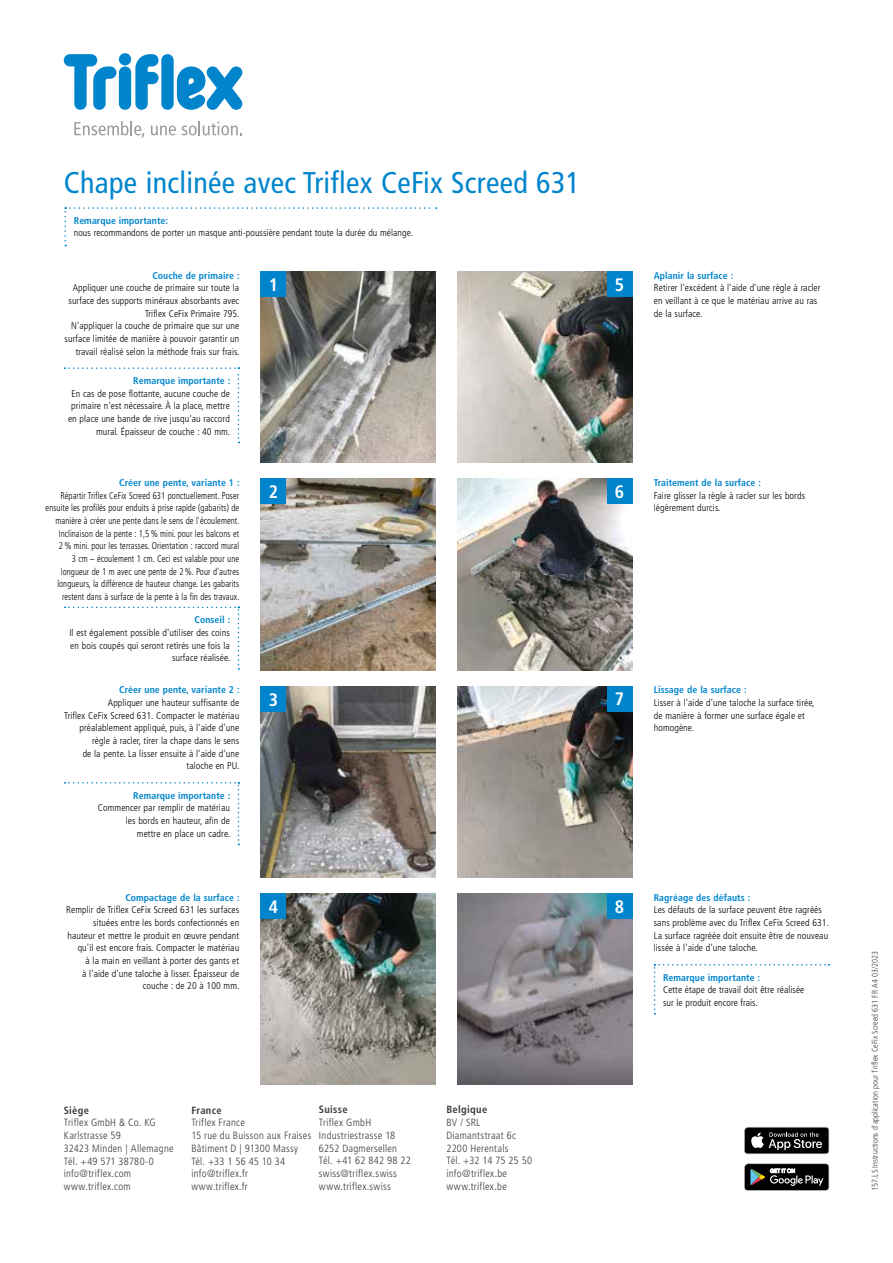
<style>
.page{position:relative;width:893px;height:1263px;background:#fff}
.page>*{position:absolute;margin:0;border:0;box-sizing:border-box;transform-origin:0 0}
.t1{font:condensed 30px "Frutiger LT Pro";letter-spacing:.01em;color:#0085cd}
.t2{font:700 condensed 18px "Frutiger LT Pro";color:#fff}
.t3{font:300 condensed 10.5px/12.8px "Frutiger LT Pro";letter-spacing:.025em;color:#3b3b3a}
.t4{font:700 condensed 10.5px "Frutiger LT Pro";letter-spacing:.03em;color:#3b3b3a}
.t5{font:300 condensed 9.75px/12.6px "Frutiger LT Pro";letter-spacing:.01em;color:#000;text-align:right}
.t6{font:300 condensed 9.75px/12.8px "Frutiger LT Pro";letter-spacing:.01em;color:#000;text-align:right;scale:.89 1}
.t7{font:700 condensed 9.75px "Frutiger LT Pro";letter-spacing:.01em;color:#0085cd}
.t8{font:300 condensed 8.25px "Frutiger LT Pro";letter-spacing:.005em;color:#3b3b3a}
</style>
<div class="page">
<svg style="left:64px;top:54px;width:52px;height:56px"></svg>
<div style="left:119px;top:66px;width:12px;height:44px;background:#0085cd;border-radius:6px"></div>
<div style="left:119px;top:53px;width:12px;height:12px;background:#0085cd;border-radius:50%"></div>
<svg style="left:135px;top:54px;width:24px;height:56px"></svg>
<svg style="left:177px;top:66px;width:65px;height:44px"></svg>
<div style="left:161px;top:54px;width:13px;height:56px;background:#0085cd;border-radius:6px"></div>
<svg style="left:74px;top:121px;width:70px;height:17px"></svg>
<svg style="left:151px;top:125px;width:25px;height:10px"></svg>
<svg style="left:182px;top:121px;width:60px;height:14px"></svg>
<img style="left:457px;top:271px;width:175px;height:192px">
<img style="left:457px;top:479px;width:175px;height:191px">
<img style="left:260px;top:686px;width:176px;height:191px">
<img style="left:260px;top:479px;width:176px;height:191px">
<img style="left:260px;top:271px;width:176px;height:192px">
<img style="left:260px;top:893px;width:176px;height:192px">
<img style="left:457px;top:686px;width:175px;height:191px">
<img style="left:457px;top:893px;width:175px;height:192px">
<svg style="left:65px;top:367px;width:174px;height:76px"></svg>
<div style="left:260px;top:271px;width:26px;height:26px;background:#0085cd"></div>
<div style="left:606px;top:271px;width:26px;height:26px;background:#0085cd"></div>
<div style="left:260px;top:686px;width:26px;height:25px;background:#0085cd"></div>
<svg style="left:65px;top:782px;width:174px;height:63px"></svg>
<div style="left:260px;top:893px;width:26px;height:26px;background:#0085cd"></div>
<div style="left:606px;top:686px;width:26px;height:25px;background:#0085cd"></div>
<div style="left:606px;top:893px;width:26px;height:26px;background:#0085cd"></div>
<svg style="left:654px;top:964px;width:175px;height:50px"></svg>
<div style="left:606px;top:479px;width:26px;height:25px;background:#0085cd"></div>
<div style="left:260px;top:479px;width:26px;height:25px;background:#0085cd"></div>
<svg style="left:65px;top:607px;width:174px;height:63px"></svg>
<svg style="left:744px;top:1127px;width:85px;height:27px;background:#343434"></svg>
<svg style="left:744px;top:1163px;width:85px;height:28px;background:#343635"></svg>
<svg style="left:64px;top:207px;width:373px;height:39px"></svg>
<h1 class="t1" style="left:64px;top:165px;width:518px">Chape inclinée avec Triflex CeFix Screed 631</h1>
<p class="t7" style="left:74px;top:214px;width:96px">Remarque importante:</p>
<p class="t5" style="left:74px;top:227px;width:341px">nous recommandons de porter un masque anti-poussière pendant toute la durée du mélange.</p>
<p class="t7" style="left:152px;top:270px;width:89px">Couche de primaire :</p>
<p class="t5" style="left:65px;top:282px;width:176px">Appliquer une couche de primaire sur toute la surface des supports minéraux absorbants avec Triflex CeFix Primaire 795.<br>N'appliquer la couche de primaire que sur une surface limitée de manière à pouvoir garantir un travail réalisé selon la méthode frais sur frais.</p>
<p class="t7" style="left:133px;top:375px;width:99px">Remarque importante :</p>
<p class="t5" style="left:68px;top:387px;width:164px">En cas de pose flottante, aucune couche de primaire n'est nécessaire. À la place, mettre en place une bande de rive jusqu'au raccord mural. Épaisseur de couche : 40 mm.</p>
<p class="t7" style="left:119px;top:477px;width:122px">Créer une pente, variante 1 :</p>
<p class="t6" style="left:46px;top:489px;width:219px">Répartir Triflex CeFix Screed 631 ponctuellement. Poser ensuite les profilés pour enduits à prise rapide (gabarits) de manière à créer une pente dans le sens de l'écoulement.<br>Inclinaison de la pente : 1,5 % mini. pour les balcons et<br>2 % mini. pour les terrasses. Orientation : raccord mural<br>3 cm – écoulement 1 cm. Ceci est valable pour une longueur de 1 m avec une pente de 2 %. Pour d'autres longueurs, la différence de hauteur change. Les gabarits restent dans à surface de la pente à la fin des travaux.</p>
<p class="t7" style="left:195px;top:614px;width:37px">Conseil :</p>
<p class="t5" style="left:69px;top:626px;width:162px">Il est également possible d'utiliser des coins en bois coupés qui seront retirés une fois la surface réalisée.</p>
<p class="t7" style="left:119px;top:684px;width:122px">Créer une pente, variante 2 :</p>
<p class="t5" style="left:64px;top:696px;width:177px">Appliquer une hauteur suffisante de<br>Triflex CeFix Screed 631. Compacter le matériau préalablement appliqué, puis, à l'aide d'une règle à racler, tirer la chape dans le sens<br>de la pente. La lisser ensuite à l'aide d'une taloche en PU.</p>
<p class="t7" style="left:133px;top:789px;width:99px">Remarque importante :</p>
<p class="t5" style="left:98px;top:802px;width:134px">Commencer par remplir de matériau les bords en hauteur, afin de<br>mettre en place un cadre.</p>
<p class="t7" style="left:125px;top:891px;width:116px">Compactage de la surface :</p>
<p class="t5" style="left:66px;top:904px;width:175px">Remplir de Triflex CeFix Screed 631 les surfaces situées entre les bords confectionnés en hauteur et mettre le produit en œuvre pendant qu'il est encore frais. Compacter le matériau<br>à la main en veillant à porter des gants et<br>à l'aide d'une taloche à lisser. Épaisseur de couche : de 20 à 100 mm.</p>
<h2 class="t2" style="left:269px;top:274px;width:11px">1</h2>
<h2 class="t2" style="left:615px;top:274px;width:11px">5</h2>
<h2 class="t2" style="left:269px;top:481px;width:11px">2</h2>
<h2 class="t2" style="left:615px;top:481px;width:11px">6</h2>
<h2 class="t2" style="left:269px;top:689px;width:11px">3</h2>
<h2 class="t2" style="left:269px;top:896px;width:11px">4</h2>
<h2 class="t2" style="left:615px;top:688px;width:11px">7</h2>
<h2 class="t2" style="left:615px;top:896px;width:11px">8</h2>
<p class="t7" style="left:654px;top:270px;width:81px">Aplanir la surface :</p>
<p class="t5" style="left:654px;top:282px;width:168px;text-align:left">Retirer l'excédent à l'aide d'une règle à racler en veillant à ce que le matériau arrive au ras de la surface.</p>
<p class="t7" style="left:654px;top:477px;width:109px">Traitement de la surface :</p>
<p class="t5" style="left:654px;top:489px;width:153px;text-align:left">Faire glisser la règle à racler sur les bords légèrement durcis.</p>
<p class="t7" style="left:654px;top:684px;width:94px">Lissage de la surface :</p>
<p class="t5" style="left:654px;top:696px;width:162px;text-align:left">Lisser à l'aide d'une taloche la surface tirée, de manière à former une surface égale et homogène.</p>
<p class="t7" style="left:654px;top:891px;width:98px">Ragréage des défauts :</p>
<p class="t5" style="left:654px;top:904px;width:177px;text-align:left">Les défauts de la surface peuvent être ragréés sans problème avec du Triflex CeFix Screed 631.<br>La surface ragréée doit ensuite être de nouveau lissée à l'aide d'une taloche.</p>
<p class="t7" style="left:663px;top:971px;width:99px">Remarque importante :</p>
<p class="t5" style="left:663px;top:984px;width:143px;text-align:left">Cette étape de travail doit être réalisée sur le produit encore frais.</p>
<p class="t4" style="left:64px;top:1104px;width:27px">Siège</p>
<p class="t3" style="left:64px;top:1116px;width:111px">Triflex GmbH &amp; Co. KG<br>Karlstrasse 59<br>32423 Minden | Allemagne<br>Tél. +49 571 38780-0 info@triflex.com www.triflex.com</p>
<p class="t4" style="left:191px;top:1103px;width:32px">France</p>
<p class="t3" style="left:191px;top:1116px;width:122px">Triflex France<br>15 rue du Buisson aux Fraises<br>Bâtiment D | 91300 Massy<br>Tél. +33 1 56 45 10 34 info@triflex.fr<br>www.triflex.fr</p>
<p class="t4" style="left:319px;top:1103px;width:30px">Suisse</p>
<p class="t3" style="left:319px;top:1116px;width:93px">Triflex GmbH<br>Industriestrasse 18<br>6252 Dagmersellen<br>Tél. +41 62 842 98 22 swiss@triflex.swiss www.triflex.swiss</p>
<p class="t4" style="left:446px;top:1103px;width:42px">Belgique</p>
<p class="t3" style="left:446px;top:1116px;width:87px">BV / SRL<br>Diamantstraat 6c<br>2200 Herentals<br>Tél. +32 14 75 25 50 info@triflex.be www.triflex.be</p>
<p class="t8" style="left:870px;top:1191px;width:241px;rotate:-90deg">157.LS Instructions d'application pour Triflex CeFix Screed 631 FR A4 03/2023</p>
</div>
